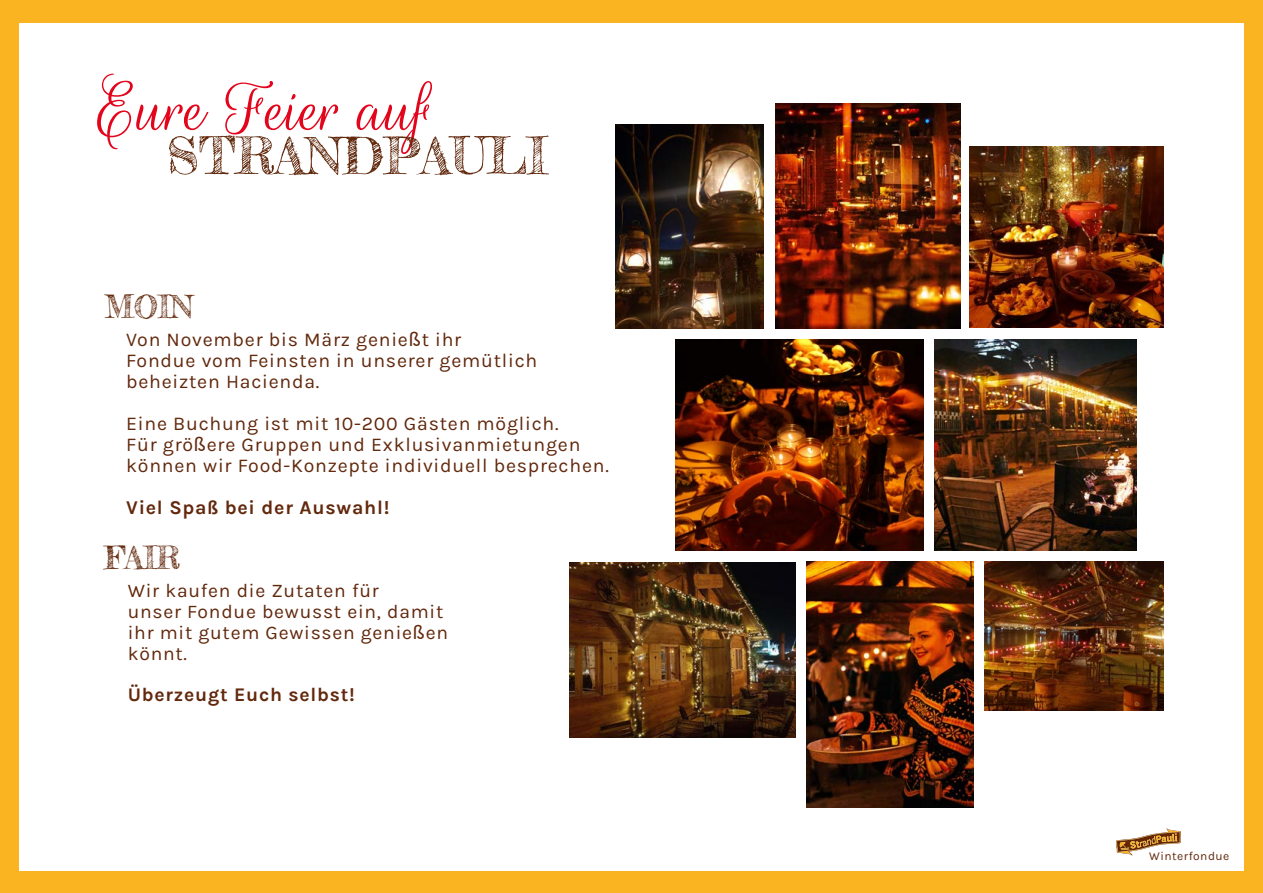
<style>
.page{position:relative;width:1263px;height:893px;background:#fab421}
.page>*{position:absolute;margin:0;border:0;box-sizing:border-box;transform-origin:0 0}
.t1{font:75px "Rouge Script";color:#e3051c}
.t2{font:51px "Frederickathe Great";color:#62290d}
.t3{font:31.5px "Frederickathe Great";color:#62290d}
.t4{font:19.5px/21px "Karla";letter-spacing:.04em;color:#62290d}
.t5{font:700 19.5px "Karla";letter-spacing:.04em;color:#62290d}
.t6{font:19.35px/20.9px "Karla";letter-spacing:.04em;color:#62290d}
.t7{font:700 19.35px "Karla";letter-spacing:.04em;color:#62290d}
.t8{font:12px "Karla";letter-spacing:.04em;color:#62290d}
.s1{font-family:"Arial"}
.s2{font-family:"Consolas"}
</style>
<div class="page">
<div style="left:19px;top:23px;width:1225px;height:847px;background:#fff"></div>
<svg style="left:1116px;top:828px;width:65px;height:27px"></svg>
<img style="left:676px;top:339px;width:248px;height:212px">
<img style="left:775px;top:103px;width:185px;height:226px">
<img style="left:807px;top:561px;width:166px;height:247px">
<img style="left:616px;top:124px;width:148px;height:205px">
<img style="left:934px;top:339px;width:203px;height:212px">
<img style="left:970px;top:146px;width:193px;height:182px">
<img style="left:984px;top:561px;width:179px;height:149px">
<img style="left:569px;top:562px;width:226px;height:175px">
<h1 class="t1" style="left:96px;top:67px;width:337px">Eure Feier auf</h1>
<h2 class="t2" style="left:167px;top:124px;width:382px">STRANDPAULI</h2>
<h3 class="t3" style="left:105px;top:287px;width:90px">MOIN</h3>
<p class="t4" style="left:126px;top:328px;width:413px">Von November bis März genie<span class="s1">ß</span>t ihr<br>Fondue vom Feinsten in unserer gemütlich beheizten Hacienda.</p>
<p class="t4" style="left:126px;top:412px;width:484px">Eine Buchung ist mit 10-200 Gästen möglich.<br>Für grö<span class="s1">ß</span>ere Gruppen und Exklusivanmietungen können wir Food-Konzepte individuell besprechen.</p>
<p class="t5" style="left:126px;top:495px;width:265px">Viel Spa<span class="s2">ß</span> bei der Auswahl!</p>
<h3 class="t3" style="left:105px;top:538px;width:77px">FAIR</h3>
<p class="t6" style="left:128px;top:580px;width:322px">Wir kaufen die Zutaten für<br>unser Fondue bewusst ein, damit ihr mit gutem Gewissen genie<span class="s1">ß</span>en könnt.</p>
<p class="t7" style="left:128px;top:682px;width:228px">Überzeugt Euch selbst!</p>
<p class="t8" style="left:1149px;top:849px;width:82px">Winterfondue</p>
</div>
